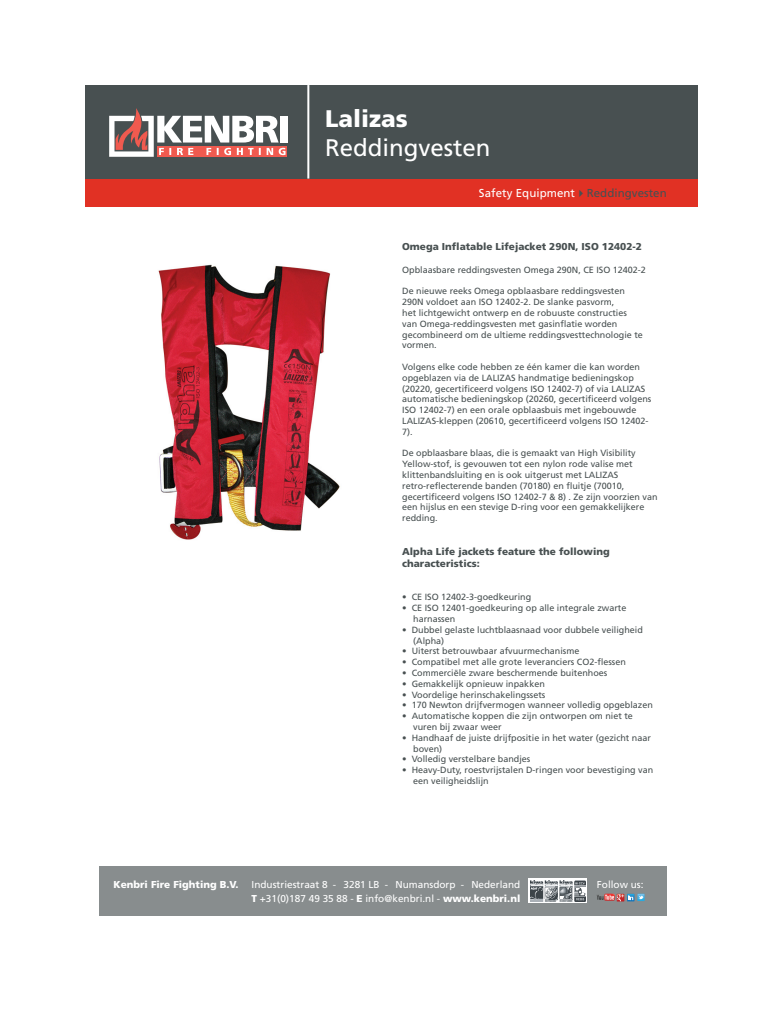
<style>
.page{position:relative;width:766px;height:1012px;background:#fff}
.page>*{position:absolute;margin:0;border:0;box-sizing:border-box;transform-origin:0 0}
.t1{font:24px "Frutiger";color:#fff}
.t2{font:900 24px "Frutiger";color:#fff}
.t3{font:11.5px "Frutiger";letter-spacing:.005em;color:#fff}
.t4{font:10px "Frutiger";color:#fff}
.t5{font:900 10px/12px "Frutiger";color:#485051}
.t6{font:900 10px "Frutiger";color:#fff}
.t7{font:9px/10.8px "Frutiger";color:#485051}
.s1{color:#485051}
.s2{font-weight:900}
</style>
<div class="page">
<div style="left:85px;top:179px;width:612px;height:28px;background:#e13124"></div>
<div style="left:85px;top:85px;width:612px;height:94px;background:#485051"></div>
<hr style="left:307px;top:85px;width:2px;height:94px;background:#fff">
<div style="left:99px;top:866px;width:567px;height:50px;background:#888d8e"></div>
<svg style="left:528px;top:879px;width:59px;height:24px"></svg>
<img style="left:530px;top:881px;width:55px;height:21px">
<svg style="left:597px;top:894px;width:47px;height:7px"></svg>
<div style="left:280px;top:116px;width:7px;height:27px;background:#fff"></div>
<svg style="left:285px;top:146px;width:2px;height:11px"></svg>
<svg style="left:109px;top:108px;width:176px;height:49px"></svg>
<img style="left:158px;top:264px;width:182px;height:276px">
<p class="t2" style="left:325px;top:104px;width:84px">Lalizas</p>
<p class="t1" style="left:325px;top:133px;width:167px">Reddingvesten</p>
<p class="t3" style="left:479px;top:187px;width:189px">Safety Equipment<span class="s1">✔Reddingvesten</span></p>
<p class="t5" style="left:402px;top:240px;width:241px">Omega Inflatable Lifejacket 290N, ISO 12402-2</p>
<p class="t7" style="left:402px;top:264px;width:245px">Opblaasbare reddingsvesten Omega 290N, CE ISO 12402-2</p>
<p class="t7" style="left:402px;top:286px;width:242px">De nieuwe reeks Omega opblaasbare reddingsvesten 290N voldoet aan ISO 12402-2. De slanke pasvorm,<br>het lichtgewicht ontwerp en de robuuste constructies van Omega-reddingsvesten met gasinflatie worden gecombineerd om de ultieme reddingsvesttechnologie te vormen.</p>
<p class="t7" style="left:402px;top:361px;width:251px">Volgens elke code hebben ze één kamer die kan worden opgeblazen via de LALIZAS handmatige bedieningskop (20220, gecertificeerd volgens ISO 12402-7) of via LALIZAS automatische bedieningskop (20260, gecertificeerd volgens ISO 12402-7) en een orale opblaasbuis met ingebouwde LALIZAS-kleppen (20610, gecertificeerd volgens ISO 12402- 7).</p>
<p class="t7" style="left:402px;top:448px;width:257px">De opblaasbare blaas, die is gemaakt van High Visibility Yellow-stof, is gevouwen tot een nylon rode valise met klittenbandsluiting en is ook uitgerust met LALIZAS retro-reflecterende banden (70180) en fluitje (70010, gecertificeerd volgens ISO 12402-7 &amp; 8) . Ze zijn voorzien van een hijslus en een stevige D-ring voor een gemakkelijkere redding.</p>
<p class="t5" style="left:402px;top:545px;width:209px">Alpha Life jackets feature the following characteristics:</p>
<p class="t7" style="left:402px;top:592px;width:131px">• CE ISO 12402-3-goedkeuring</p>
<p class="t7" style="left:413px;top:603px;width:215px;text-indent:-11px">• CE ISO 12401-goedkeuring op alle integrale zwarte harnassen</p>
<p class="t7" style="left:413px;top:624px;width:231px;text-indent:-11px">• Dubbel gelaste luchtblaasnaad voor dubbele veiligheid (Alpha)</p>
<p class="t7" style="left:402px;top:646px;width:179px">• Uiterst betrouwbaar afvuurmechanisme</p>
<p class="t7" style="left:402px;top:657px;width:225px">• Compatibel met alle grote leveranciers CO2-flessen</p>
<p class="t7" style="left:402px;top:667px;width:207px">• Commerciële zware beschermende buitenhoes</p>
<p class="t7" style="left:402px;top:678px;width:144px">• Gemakkelijk opnieuw inpakken</p>
<p class="t7" style="left:402px;top:689px;width:145px">• Voordelige herinschakelingssets</p>
<p class="t7" style="left:402px;top:700px;width:252px">• 170 Newton drijfvermogen wanneer volledig opgeblazen</p>
<p class="t7" style="left:413px;top:711px;width:221px;text-indent:-11px">• Automatische koppen die zijn ontworpen om niet te vuren bij zwaar weer</p>
<p class="t7" style="left:413px;top:732px;width:239px;text-indent:-11px">• Handhaaf de juiste drijfpositie in het water (gezicht naar boven)</p>
<p class="t7" style="left:402px;top:754px;width:130px">• Volledig verstelbare bandjes</p>
<p class="t7" style="left:413px;top:765px;width:241px;text-indent:-11px">• Heavy-Duty, roestvrijstalen D-ringen voor bevestiging van een veiligheidslijn</p>
<p class="t6" style="left:113px;top:878px;width:127px">Kenbri Fire Fighting B.V.</p>
<p class="t4" style="left:251px;top:878px;width:270px">Industriestraat 8 - 3281 LB - Numansdorp - Nederland</p>
<p class="t4" style="left:596px;top:878px;width:48px">Follow us:</p>
<p class="t4" style="left:251px;top:892px;width:270px"><span class="s2">T</span> +31(0)187 49 35 88 - <span class="s2">E</span> info@kenbri.nl - <span class="s2">www.kenbri.nl</span></p>
</div>
